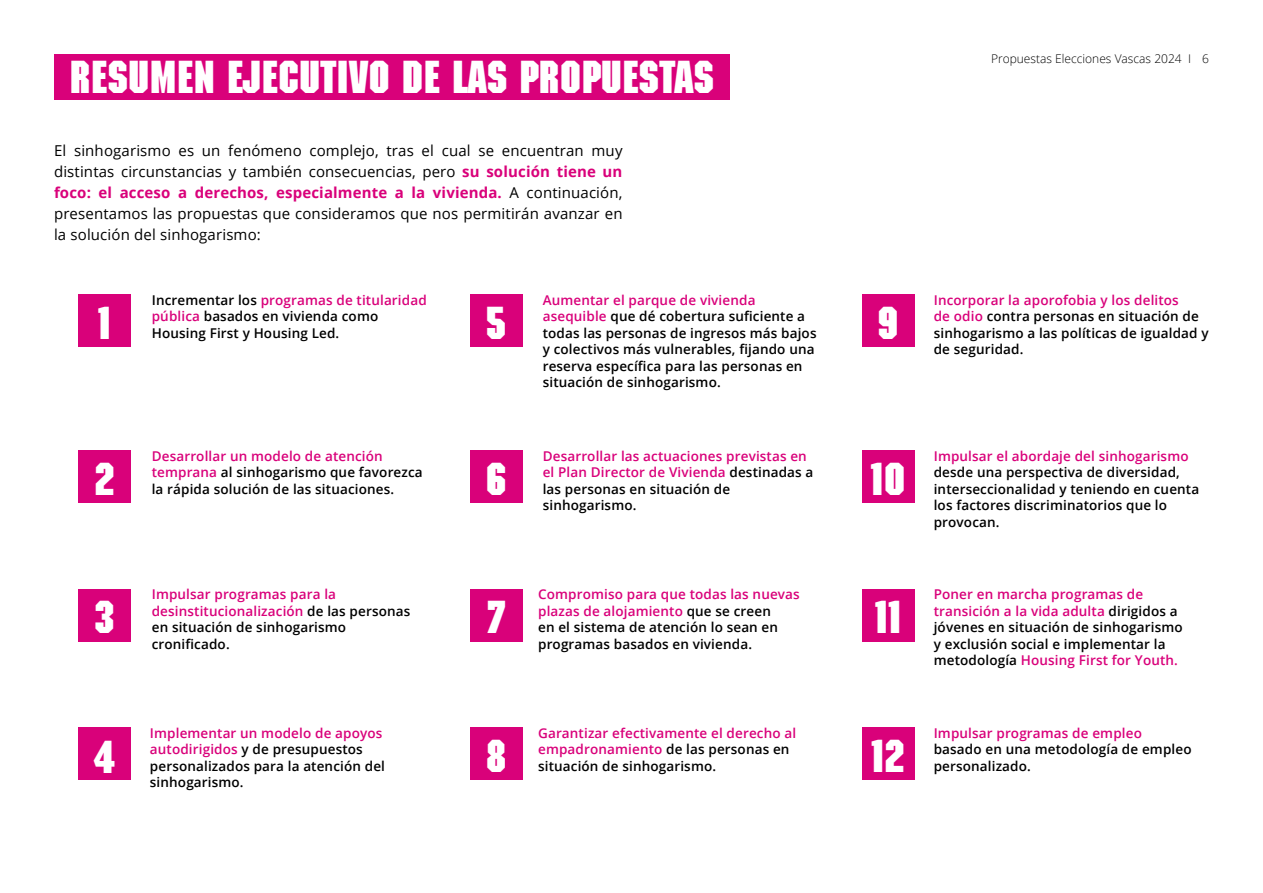
<style>
.page{position:relative;width:1263px;height:893px;background:#fff}
.page>*{position:absolute;margin:0;border:0;box-sizing:border-box;transform-origin:0 0}
.t1{font:700 45px "Machine Std";color:#fff}
.t2{font:15px/21px "Open Sans";letter-spacing:.01em;color:#000;text-align:justify}
.t3{font:600 13.5px/16.5px "Open Sans";letter-spacing:.01em;color:#000}
.t4{font:600 13.5px/16.5px "Open Sans";letter-spacing:.01em;color:#d9017a}
.t5{font:300 12px "Open Sans";color:#000}
.s1{font-weight:700;color:#d9017a}
.s2{color:#d9017a}
.s3{color:#000}
</style>
<div class="page">
<div style="left:54px;top:54px;width:675px;height:45px;background:#d9017a"></div>
<div style="left:78px;top:450px;width:53px;height:53px;background:#d9017a"></div>
<div style="left:470px;top:450px;width:52px;height:53px;background:#d9017a"></div>
<div style="left:862px;top:450px;width:52px;height:53px;background:#d9017a"></div>
<div style="left:78px;top:294px;width:53px;height:53px;background:#d9017a"></div>
<div style="left:470px;top:294px;width:52px;height:53px;background:#d9017a"></div>
<div style="left:862px;top:294px;width:52px;height:53px;background:#d9017a"></div>
<div style="left:78px;top:728px;width:53px;height:52px;background:#d9017a"></div>
<div style="left:470px;top:728px;width:52px;height:52px;background:#d9017a"></div>
<div style="left:862px;top:728px;width:52px;height:52px;background:#d9017a"></div>
<div style="left:470px;top:589px;width:52px;height:52px;background:#d9017a"></div>
<div style="left:78px;top:589px;width:53px;height:52px;background:#d9017a"></div>
<div style="left:862px;top:589px;width:52px;height:52px;background:#d9017a"></div>
<h1 class="t1" style="left:70px;top:50px;width:646px">RESUMEN EJECUTIVO DE LAS PROPUESTAS</h1>
<p class="t2" style="left:54px;top:139px;width:570px">El sinhogarismo es un fenómeno complejo, tras el cual se encuentran muy distintas circunstancias y también consecuencias, pero <span class="s1">su solución tiene un foco: el acceso a derechos, especialmente a la vivienda.</span> A continuación, presentamos las propuestas que consideramos que nos permitirán avanzar en la solución del sinhogarismo:</p>
<p class="t5" style="left:991px;top:51px;width:219px">Propuestas Elecciones Vascas 2024 I 6</p>
<p class="t3" style="left:152px;top:291px;width:276px">Incrementar los <span class="s2">programas de titularidad pública</span> basados en vivienda como<br>Housing First y Housing Led.</p>
<p class="t3" style="left:543px;top:291px;width:275px"><span class="s2">Aumentar el parque de vivienda asequible</span> que dé cobertura suficiente a todas las personas de ingresos más bajos y colectivos más vulnerables, fijando una reserva específica para las personas en situación de sinhogarismo.</p>
<p class="t3" style="left:934px;top:291px;width:276px"><span class="s2">Incorporar la aporofobia y los delitos<br>de odio</span> contra personas en situación de sinhogarismo a las políticas de igualdad y de seguridad.</p>
<h1 class="t1" style="left:98px;top:296px;width:15px">1</h1>
<h1 class="t1" style="left:486px;top:296px;width:22px">5</h1>
<h1 class="t1" style="left:878px;top:296px;width:22px">9</h1>
<p class="t3" style="left:152px;top:447px;width:272px"><span class="s2">Desarrollar un modelo de atención temprana</span> al sinhogarismo que favorezca la rápida solución de las situaciones.</p>
<p class="t4" style="left:543px;top:447px;width:272px">Desarrollar las actuaciones previstas en el Plan Director de Vivienda <span class="s3">destinadas a las personas en situación de sinhogarismo.</span></p>
<p class="t4" style="left:934px;top:447px;width:256px">Impulsar el abordaje del sinhogarismo</p>
<h1 class="t1" style="left:94px;top:452px;width:22px">2</h1>
<h1 class="t1" style="left:486px;top:452px;width:22px">6</h1>
<h1 class="t1" style="left:870px;top:452px;width:37px">10</h1>
<p class="t3" style="left:934px;top:464px;width:267px">desde una perspectiva de diversidad, interseccionalidad y teniendo en cuenta los factores discriminatorios que lo provocan.</p>
<p class="t3" style="left:538px;top:586px;width:263px"><span class="s2">Compromiso para que todas las nuevas plazas de alojamiento</span> que se creen<br>en el sistema de atención lo sean en programas basados en vivienda.</p>
<p class="t3" style="left:152px;top:586px;width:260px"><span class="s2">Impulsar programas para la desinstitucionalización</span> de las personas en situación de sinhogarismo cronificado.</p>
<p class="t3" style="left:934px;top:586px;width:250px"><span class="s2">Poner en marcha programas de transición a la vida adulta</span> dirigidos a jóvenes en situación de sinhogarismo y exclusión social e implementar la metodología <span class="s2">Housing First for Youth.</span></p>
<h1 class="t1" style="left:94px;top:591px;width:22px">3</h1>
<h1 class="t1" style="left:488px;top:591px;width:18px">7</h1>
<h1 class="t1" style="left:875px;top:591px;width:28px">11</h1>
<p class="t4" style="left:538px;top:724px;width:260px">Garantizar efectivamente el derecho al empadronamiento <span class="s3">de las personas en situación de sinhogarismo.</span></p>
<p class="t3" style="left:150px;top:724px;width:237px"><span class="s2">Implementar un modelo de apoyos autodirigidos</span> y de presupuestos personalizados para la atención del sinhogarismo.</p>
<p class="t4" style="left:934px;top:724px;width:210px">Impulsar programas de empleo</p>
<h1 class="t1" style="left:94px;top:730px;width:23px">4</h1>
<h1 class="t1" style="left:486px;top:729px;width:22px">8</h1>
<h1 class="t1" style="left:871px;top:729px;width:35px">12</h1>
<p class="t3" style="left:934px;top:741px;width:259px">basado en una metodología de empleo personalizado.</p>
</div>
